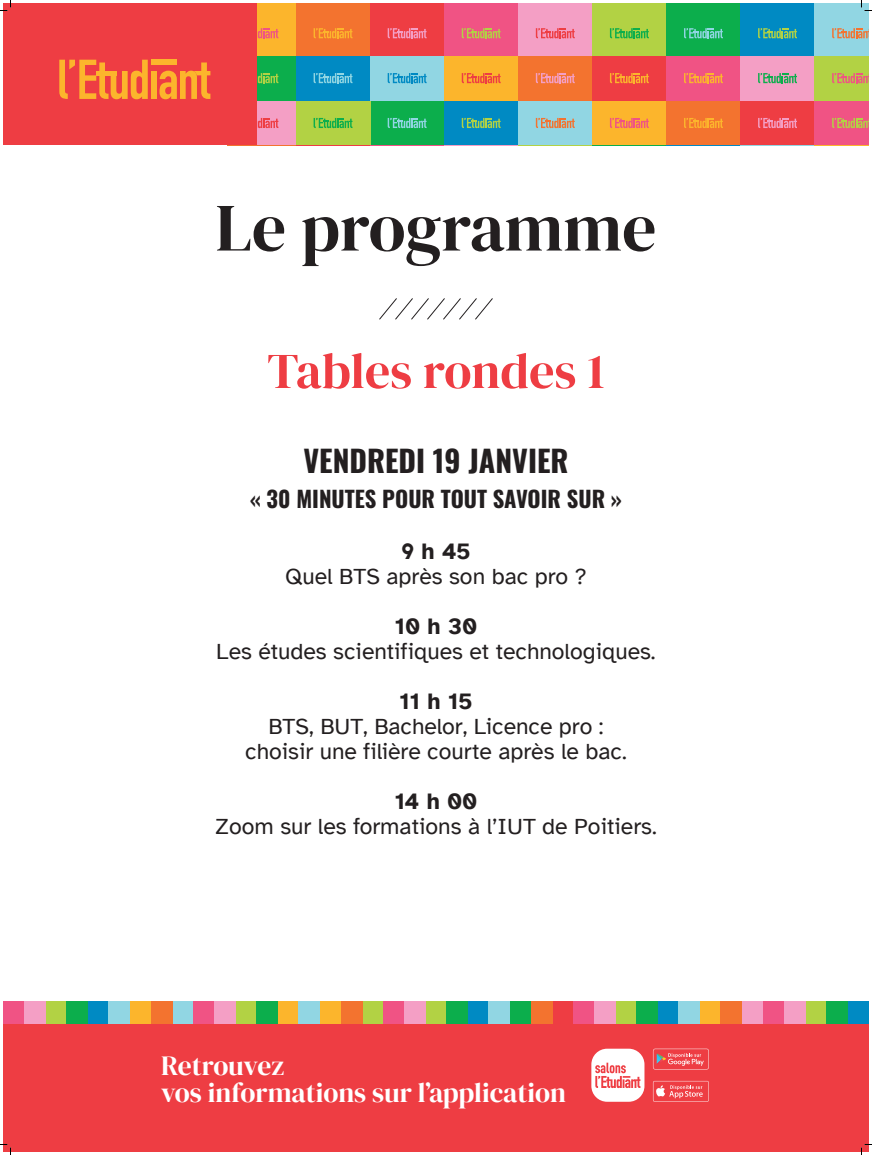
<style>
.page{position:relative;width:872px;height:1155px;background:#fff}
.page>*{position:absolute;margin:0;border:0;box-sizing:border-box;transform-origin:0 0}
.t1{font:67.5px "DM Serif Display";color:#231f20}
.t2{font:50px "DM Serif Display";color:#ee3d43}
.t3{font:700 30px "Oswald";color:#231f20}
.t4{font:27.5px/27.5px "DM Serif Display";color:#fff}
.t5{font:23px/25px "Atkinson Hyperlegible";color:#231f20;text-align:center}
.t6{font:700 23px "Atkinson Hyperlegible";color:#231f20}
.t7{font:700 22.5px "Oswald";color:#231f20}
</style>
<div class="page">
<div style="left:3px;top:1024px;width:865px;height:127px;background:#ee3d43"></div>
<svg style="left:591px;top:1049px;width:53px;height:53px;background:#facfd1"></svg>
<svg style="left:652px;top:1081px;width:56px;height:21px"></svg>
<svg style="left:652px;top:1049px;width:56px;height:20px"></svg>
<div style="left:88px;top:1001px;width:21px;height:23px;background:#008ac3"></div>
<div style="left:46px;top:1001px;width:21px;height:23px;background:#b2d244"></div>
<div style="left:130px;top:1001px;width:21px;height:23px;background:#fcb52c"></div>
<div style="left:3px;top:1001px;width:22px;height:23px;background:#f05384"></div>
<div style="left:25px;top:1001px;width:21px;height:23px;background:#f49fc5"></div>
<div style="left:172px;top:1001px;width:21px;height:23px;background:#91d6e3"></div>
<div style="left:109px;top:1001px;width:21px;height:23px;background:#91d6e3"></div>
<div style="left:67px;top:1001px;width:21px;height:23px;background:#0cae4c"></div>
<div style="left:151px;top:1001px;width:21px;height:23px;background:#f3732f"></div>
<div style="left:278px;top:1001px;width:21px;height:23px;background:#fcb52c"></div>
<div style="left:235px;top:1001px;width:21px;height:23px;background:#b2d244"></div>
<div style="left:320px;top:1001px;width:21px;height:23px;background:#fcb52c"></div>
<div style="left:193px;top:1001px;width:21px;height:23px;background:#f05384"></div>
<div style="left:214px;top:1001px;width:21px;height:23px;background:#f49fc5"></div>
<div style="left:362px;top:1001px;width:21px;height:23px;background:#b2d244"></div>
<div style="left:299px;top:1001px;width:21px;height:23px;background:#91d6e3"></div>
<div style="left:256px;top:1001px;width:22px;height:23px;background:#0cae4c"></div>
<div style="left:341px;top:1001px;width:21px;height:23px;background:#f3732f"></div>
<div style="left:467px;top:1001px;width:21px;height:23px;background:#008ac3"></div>
<div style="left:425px;top:1001px;width:21px;height:23px;background:#b2d244"></div>
<div style="left:510px;top:1001px;width:21px;height:23px;background:#0cae4c"></div>
<div style="left:383px;top:1001px;width:21px;height:23px;background:#f05384"></div>
<div style="left:404px;top:1001px;width:21px;height:23px;background:#f49fc5"></div>
<div style="left:552px;top:1001px;width:21px;height:23px;background:#ee3d43"></div>
<div style="left:488px;top:1001px;width:22px;height:23px;background:#91d6e3"></div>
<div style="left:446px;top:1001px;width:21px;height:23px;background:#0cae4c"></div>
<div style="left:531px;top:1001px;width:21px;height:23px;background:#f3732f"></div>
<div style="left:657px;top:1001px;width:21px;height:23px;background:#008ac3"></div>
<div style="left:615px;top:1001px;width:21px;height:23px;background:#b2d244"></div>
<div style="left:699px;top:1001px;width:21px;height:23px;background:#fcb52c"></div>
<div style="left:573px;top:1001px;width:21px;height:23px;background:#f05384"></div>
<div style="left:594px;top:1001px;width:21px;height:23px;background:#f49fc5"></div>
<div style="left:741px;top:1001px;width:22px;height:23px;background:#f49fc5"></div>
<div style="left:678px;top:1001px;width:21px;height:23px;background:#91d6e3"></div>
<div style="left:636px;top:1001px;width:21px;height:23px;background:#0cae4c"></div>
<div style="left:720px;top:1001px;width:21px;height:23px;background:#f3732f"></div>
<div style="left:847px;top:1001px;width:21px;height:23px;background:#008ac3"></div>
<div style="left:805px;top:1001px;width:21px;height:23px;background:#b2d244"></div>
<div style="left:763px;top:1001px;width:21px;height:23px;background:#f05384"></div>
<div style="left:784px;top:1001px;width:21px;height:23px;background:#f49fc5"></div>
<div style="left:826px;top:1001px;width:21px;height:23px;background:#0cae4c"></div>
<div style="left:228px;top:3px;width:68px;height:14px;background:#fcb52c"></div>
<div style="left:296px;top:3px;width:74px;height:14px;background:#f3732f"></div>
<div style="left:370px;top:3px;width:74px;height:14px;background:#ee3d43"></div>
<div style="left:444px;top:3px;width:74px;height:14px;background:#f05384"></div>
<div style="left:518px;top:3px;width:74px;height:14px;background:#f49fc5"></div>
<div style="left:592px;top:3px;width:74px;height:14px;background:#b2d244"></div>
<div style="left:666px;top:3px;width:74px;height:14px;background:#0cae4c"></div>
<div style="left:740px;top:3px;width:74px;height:14px;background:#008ac3"></div>
<div style="left:814px;top:3px;width:54px;height:14px;background:#91d6e3"></div>
<div style="left:228px;top:11px;width:68px;height:45px;background:#fcb52c"></div>
<svg style="left:257px;top:28px;width:21px;height:10px"></svg>
<div style="left:296px;top:11px;width:74px;height:45px;background:#f3732f"></div>
<svg style="left:313px;top:28px;width:39px;height:10px"></svg>
<div style="left:370px;top:11px;width:74px;height:45px;background:#ee3d43"></div>
<svg style="left:387px;top:28px;width:39px;height:10px"></svg>
<div style="left:444px;top:11px;width:74px;height:45px;background:#f05384"></div>
<svg style="left:461px;top:28px;width:39px;height:10px"></svg>
<div style="left:518px;top:11px;width:74px;height:45px;background:#f49fc5"></div>
<svg style="left:535px;top:28px;width:39px;height:10px"></svg>
<div style="left:592px;top:11px;width:74px;height:45px;background:#b2d244"></div>
<svg style="left:610px;top:28px;width:38px;height:10px"></svg>
<div style="left:666px;top:11px;width:74px;height:45px;background:#0cae4c"></div>
<svg style="left:684px;top:28px;width:38px;height:10px"></svg>
<div style="left:740px;top:11px;width:74px;height:45px;background:#008ac3"></div>
<svg style="left:758px;top:28px;width:38px;height:10px"></svg>
<div style="left:814px;top:11px;width:54px;height:45px;background:#91d6e3"></div>
<svg style="left:832px;top:28px;width:36px;height:10px"></svg>
<div style="left:228px;top:56px;width:68px;height:45px;background:#0cae4c"></div>
<svg style="left:257px;top:73px;width:21px;height:10px"></svg>
<div style="left:296px;top:56px;width:74px;height:45px;background:#008ac3"></div>
<svg style="left:313px;top:73px;width:39px;height:10px"></svg>
<div style="left:370px;top:56px;width:74px;height:45px;background:#91d6e3"></div>
<svg style="left:387px;top:73px;width:39px;height:10px"></svg>
<div style="left:444px;top:56px;width:74px;height:45px;background:#fcb52c"></div>
<svg style="left:461px;top:73px;width:39px;height:10px"></svg>
<div style="left:518px;top:56px;width:74px;height:45px;background:#f3732f"></div>
<svg style="left:535px;top:73px;width:39px;height:10px"></svg>
<div style="left:592px;top:56px;width:74px;height:45px;background:#ee3d43"></div>
<svg style="left:610px;top:73px;width:38px;height:10px"></svg>
<div style="left:666px;top:56px;width:74px;height:45px;background:#f05384"></div>
<svg style="left:684px;top:73px;width:38px;height:10px"></svg>
<div style="left:740px;top:56px;width:74px;height:45px;background:#f49fc5"></div>
<svg style="left:758px;top:73px;width:38px;height:10px"></svg>
<div style="left:814px;top:56px;width:54px;height:45px;background:#b2d244"></div>
<svg style="left:832px;top:73px;width:36px;height:10px"></svg>
<div style="left:370px;top:101px;width:74px;height:44px;background:#0cae4c"></div>
<svg style="left:387px;top:118px;width:39px;height:10px"></svg>
<div style="left:444px;top:101px;width:74px;height:44px;background:#008ac3"></div>
<svg style="left:461px;top:118px;width:39px;height:10px"></svg>
<div style="left:518px;top:101px;width:74px;height:44px;background:#91d6e3"></div>
<svg style="left:535px;top:118px;width:39px;height:10px"></svg>
<div style="left:592px;top:101px;width:74px;height:44px;background:#fcb52c"></div>
<svg style="left:610px;top:118px;width:38px;height:10px"></svg>
<div style="left:666px;top:101px;width:74px;height:44px;background:#f3732f"></div>
<svg style="left:684px;top:118px;width:38px;height:10px"></svg>
<div style="left:740px;top:101px;width:74px;height:44px;background:#ee3d43"></div>
<svg style="left:758px;top:118px;width:38px;height:10px"></svg>
<div style="left:814px;top:101px;width:54px;height:44px;background:#f05384"></div>
<svg style="left:832px;top:118px;width:36px;height:10px"></svg>
<div style="left:228px;top:101px;width:68px;height:44px;background:#f49fc5"></div>
<svg style="left:257px;top:118px;width:21px;height:10px"></svg>
<div style="left:296px;top:101px;width:74px;height:44px;background:#b2d244"></div>
<svg style="left:313px;top:118px;width:39px;height:10px"></svg>
<div style="left:3px;top:3px;width:254px;height:142px;background:#ee3d43"></div>
<div style="left:151px;top:71px;width:6px;height:28px;background:#fcb52c"></div>
<div style="left:151px;top:60px;width:26px;height:5px;background:#fcb52c"></div>
<svg style="left:159px;top:62px;width:51px;height:37px"></svg>
<svg style="left:59px;top:60px;width:89px;height:39px"></svg>
<hr style="left:96px;top:71px;width:20px;height:4px;background:#fcb52c">
<svg style="left:379px;top:298px;width:114px;height:22px"></svg>
<svg style="left:0;top:0;width:11px;height:11px"></svg>
<svg style="left:0;top:1144px;width:11px;height:11px"></svg>
<svg style="left:861px;top:0;width:10px;height:11px"></svg>
<svg style="left:861px;top:1144px;width:10px;height:11px"></svg>
<h1 class="t1" style="left:215px;top:189px;width:442px">Le programme</h1>
<h2 class="t2" style="left:267px;top:342px;width:339px">Tables rondes 1</h2>
<h3 class="t3" style="left:303px;top:434px;width:266px">VENDREDI 19 JANVIER</h3>
<p class="t7" style="left:250px;top:479px;width:373px">« 30 MINUTES POUR TOUT SAVOIR SUR »</p>
<p class="t6" style="left:401px;top:538px;width:71px">9 h 45</p>
<p class="t5" style="left:285px;top:564px;width:303px">Quel BTS après son bac pro ?</p>
<p class="t6" style="left:395px;top:613px;width:84px">10 h 30</p>
<p class="t5" style="left:216px;top:639px;width:441px">Les études scientifiques et technologiques.</p>
<p class="t6" style="left:399px;top:688px;width:74px">11 h 15</p>
<p class="t5" style="left:245px;top:714px;width:383px">BTS, BUT, Bachelor, Licence pro : choisir une filière courte après le bac.</p>
<p class="t6" style="left:394px;top:788px;width:84px">14 h 00</p>
<p class="t5" style="left:215px;top:814px;width:443px">Zoom sur les formations à l’IUT de Poitiers.</p>
<p class="t4" style="left:161px;top:1052px;width:406px">Retrouvez<br>vos informations sur l’application</p>
</div>
